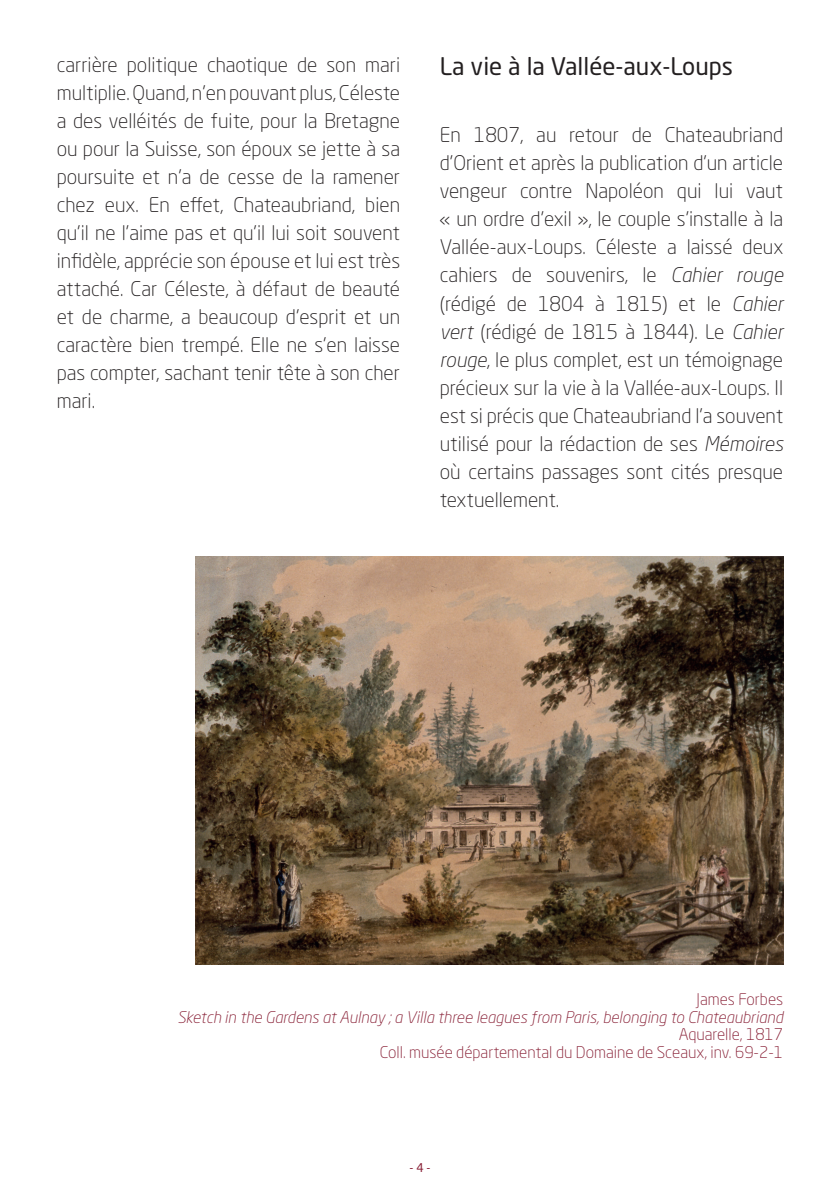
<style>
.page{position:relative;width:840px;height:1191px;background:#fff}
.page>*{position:absolute;margin:0;border:0;box-sizing:border-box;transform-origin:0 0}
.t1{font:24px "Neo Sans Std";color:#231f20}
.t2{font:300 20px/28px "Neo Sans Std";color:#231f20;text-align:justify}
.t3{font:italic 300 16px "Neo Sans Std";color:#882036}
.t4{font:300 16px/17.6px "Neo Sans Std";color:#882036;text-align:right}
.t5{font:12px "Neo Sans Std";color:#882036}
.s1{font-style:italic}
</style>
<div class="page">
<img style="left:196px;top:557px;width:586px;height:407px">
<p class="t2" style="left:57px;top:51px;width:345px">carrière politique chaotique de son mari multiplie. Quand, n’en pouvant plus, Céleste a des velléités de fuite, pour la Bretagne ou pour la Suisse, son époux se jette à sa poursuite et n’a de cesse de la ramener chez eux. En effet, Chateaubriand, bien qu’il ne l’aime pas et qu’il lui soit souvent infidèle, apprécie son épouse et lui est très attaché. Car Céleste, à défaut de beauté et de charme, a beaucoup d’esprit et un caractère bien trempé. Elle ne s’en laisse pas compter, sachant tenir tête à son cher mari.</p>
<p class="t1" style="left:439px;top:52px;width:294px">La vie à la Vallée-aux-Loups</p>
<p class="t2" style="left:439px;top:121px;width:345px">En 1807, au retour de Chateaubriand d’Orient et après la publication d’un article vengeur contre Napoléon qui lui vaut « un ordre d’exil », le couple s’installe à la Vallée-aux-Loups. Céleste a laissé deux cahiers de souvenirs, le <span class="s1">Cahier rouge </span>(rédigé de 1804 à 1815) et le <span class="s1">Cahier vert</span> (rédigé de 1815 à 1844). Le <span class="s1">Cahier rouge</span>, le plus complet, est un témoignage précieux sur la vie à la Vallée-aux-Loups. Il est si précis que Chateaubriand l’a souvent utilisé pour la rédaction de ses <span class="s1">Mémoires </span>où certains passages sont cités presque textuellement.</p>
<p class="t4" style="left:696px;top:990px;width:88px">James Forbes</p>
<p class="t3" style="left:177px;top:1007px;width:607px">Sketch in the Gardens at Aulnay ; a Villa three leagues from Paris, belonging to Chateaubriand</p>
<p class="t4" style="left:379px;top:1025px;width:404px">Aquarelle, 1817<br>Coll. musée départemental du Domaine de Sceaux, inv. 69-2-1</p>
<p class="t5" style="left:409px;top:1160px;width:23px">- 4 -</p>
</div>
